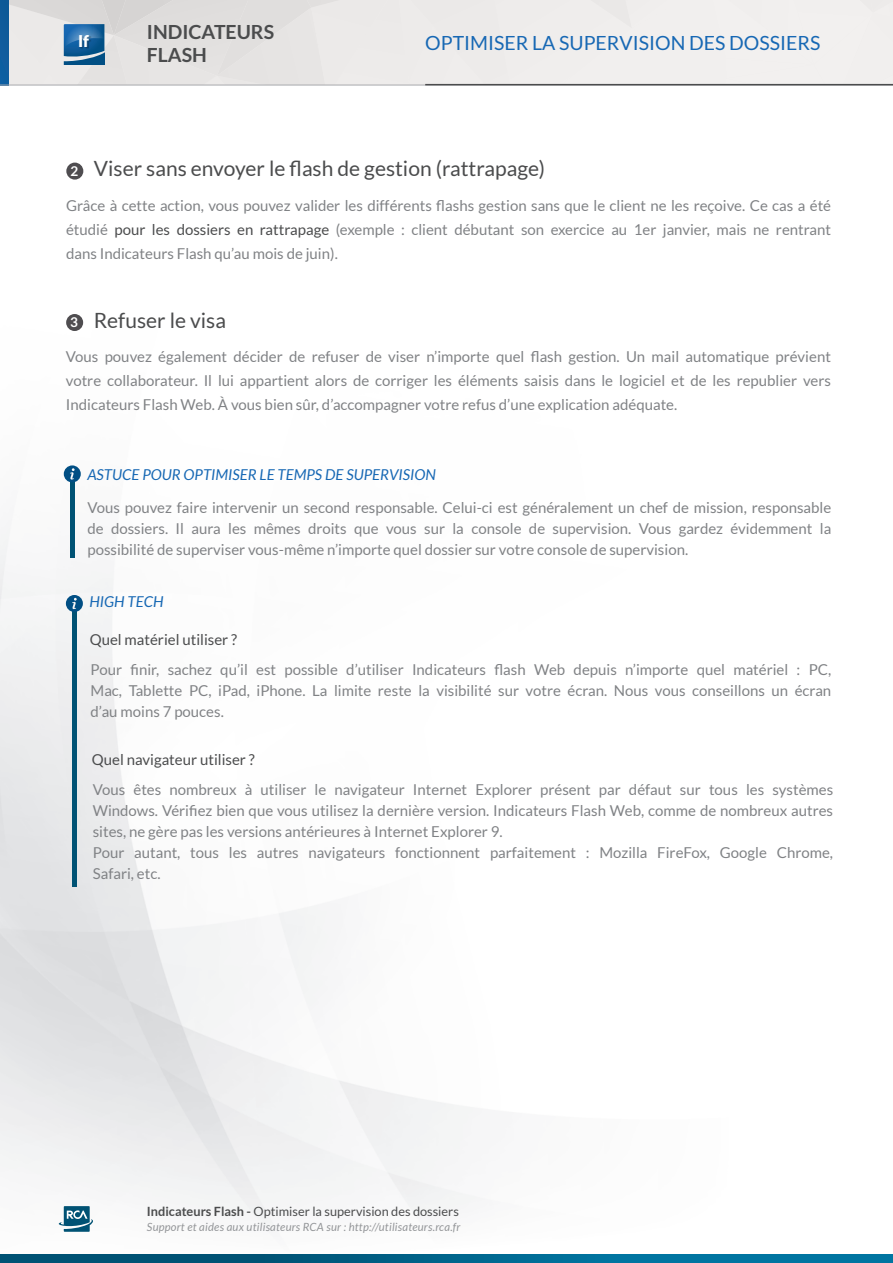
<style>
.page{position:relative;width:893px;height:1263px;background:#fff}
.page>*{position:absolute;margin:0;border:0;box-sizing:border-box;transform-origin:0 0}
.t1{font:21px "Lato";color:#4b4c4d}
.t2{font:19.5px "Lato";color:#1768b4}
.t3{font:700 19.5px/22.5px "Lato";color:#4b4c4d}
.t4{font:900 16.2px "Lato";color:#fff}
.t5{font:15px/24px "Lato";color:#808285;text-align:justify}
.t6{font:italic 15px "Lato";color:#1768b4}
.t7{font:15px "Lato";color:#4b4c4d}
.t8{font:700 13.5px "Lato";color:#fff}
.t9{font:12.75px "Lato";color:#4b4c4d}
.t10{font:italic 11.25px "Lato";letter-spacing:.02em;color:#939598}
.s1{color:#4b4c4d}
.s2{font-weight:700}
</style>
<div class="page">
<img style="left:0;top:162px;width:477px;height:1065px">
<svg style="left:0;top:1254px;width:893px;height:9px;background:#00638a"></svg>
<hr style="left:0;top:85px;width:893px;height:1px;background:#a8a9ad">
<svg style="left:0;top:0;width:893px;height:85px;background:#e5e5e5"></svg>
<img style="left:78px;top:33px;width:13px;height:19px">
<svg style="left:57px;top:1204px;width:37px;height:28px"></svg>
<hr style="left:425px;top:84px;width:468px;height:1px;background:#4b4c4d">
<div style="left:66px;top:163px;width:17px;height:17px;background:#4f4d50;border-radius:50%"></div>
<div style="left:66px;top:314px;width:17px;height:17px;background:#4f4d50;border-radius:50%"></div>
<hr style="left:70px;top:481px;width:4px;height:77px;background:#005274">
<svg style="left:64px;top:465px;width:17px;height:17px"></svg>
<div style="left:72px;top:611px;width:5px;height:276px;background:#005274"></div>
<svg style="left:66px;top:595px;width:17px;height:17px"></svg>
<h2 class="t3" style="left:147px;top:20px;width:129px">INDICATEURS<br>FLASH</h2>
<p class="t4" style="left:78px;top:31px;width:13px">If</p>
<h2 class="t2" style="left:425px;top:32px;width:397px">OPTIMISER LA SUPERVISION DES DOSSIERS</h2>
<p class="t8" style="left:70px;top:163px;width:9px">2</p>
<p class="t1" style="left:94px;top:157px;width:453px">Viser sans envoyer le flash de gestion (rattrapage)</p>
<p class="t5" style="left:66px;top:193px;width:766px">Grâce à cette action, vous pouvez valider les différents flashs gestion sans que le client ne les reçoive. Ce cas a été étudié <span class="s1">pour les dossiers en rattrapage</span> (exemple : client débutant son exercice au 1er janvier, mais ne rentrant dans Indicateurs Flash qu’au mois de juin).</p>
<p class="t8" style="left:70px;top:314px;width:9px">3</p>
<p class="t1" style="left:94px;top:308px;width:134px">Refuser le visa</p>
<p class="t5" style="left:66px;top:344px;width:766px">Vous pouvez également décider de refuser de viser n’importe quel flash gestion. Un mail automatique prévient</p>
<p class="t5" style="left:66px;top:368px;width:766px">votre collaborateur. Il lui appartient alors de corriger les éléments saisis dans le logiciel et de les republier vers</p>
<p class="t5" style="left:66px;top:392px;width:613px">Indicateurs Flash Web. À vous bien sûr, d’accompagner votre refus d’une explication adéquate.</p>
<p class="t6" style="left:87px;top:466px;width:350px">ASTUCE POUR OPTIMISER LE TEMPS DE SUPERVISION</p>
<p class="t5" style="left:87px;top:496px;width:745px">Vous pouvez faire intervenir un second responsable. Celui-ci est généralement un chef de mission, responsable</p>
<p class="t5" style="left:87px;top:517px;width:745px">de dossiers. Il aura les mêmes droits que vous sur la console de supervision. Vous gardez évidemment la</p>
<p class="t5" style="left:87px;top:538px;width:602px">possibilité de superviser vous-même n’importe quel dossier sur votre console de supervision.</p>
<p class="t6" style="left:89px;top:593px;width:75px">HIGH TECH</p>
<p class="t7" style="left:90px;top:631px;width:149px">Quel matériel utiliser ?</p>
<p class="t5" style="left:91px;top:657px;width:742px">Pour finir, sachez qu’il est possible d’utiliser Indicateurs flash Web depuis n’importe quel matériel : PC,</p>
<p class="t5" style="left:91px;top:678px;width:742px">Mac, Tablette PC, iPad, iPhone. La limite reste la visibilité sur votre écran. Nous vous conseillons un écran</p>
<p class="t5" style="left:91px;top:699px;width:135px">d’au moins 7 pouces.</p>
<p class="t7" style="left:92px;top:752px;width:164px">Quel navigateur utiliser ?</p>
<p class="t5" style="left:93px;top:778px;width:742px">Vous êtes nombreux à utiliser le navigateur Internet Explorer présent par défaut sur tous les systèmes</p>
<p class="t5" style="left:93px;top:799px;width:742px">Windows. Vérifiez bien que vous utilisez la dernière version. Indicateurs Flash Web, comme de nombreux autres</p>
<p class="t5" style="left:93px;top:820px;width:411px">sites, ne gère pas les versions antérieures à Internet Explorer 9.</p>
<p class="t5" style="left:93px;top:841px;width:742px">Pour autant, tous les autres navigateurs fonctionnent parfaitement : Mozilla FireFox, Google Chrome,</p>
<p class="t5" style="left:93px;top:862px;width:69px">Safari, etc.</p>
<p class="t9" style="left:147px;top:1204px;width:313px"><span class="s2">Indicateurs Flash -</span> Optimiser la supervision des dossiers</p>
<p class="t10" style="left:147px;top:1220px;width:315px">Support et aides aux utilisateurs RCA sur : http://utilisateurs.rca.fr</p>
</div>
